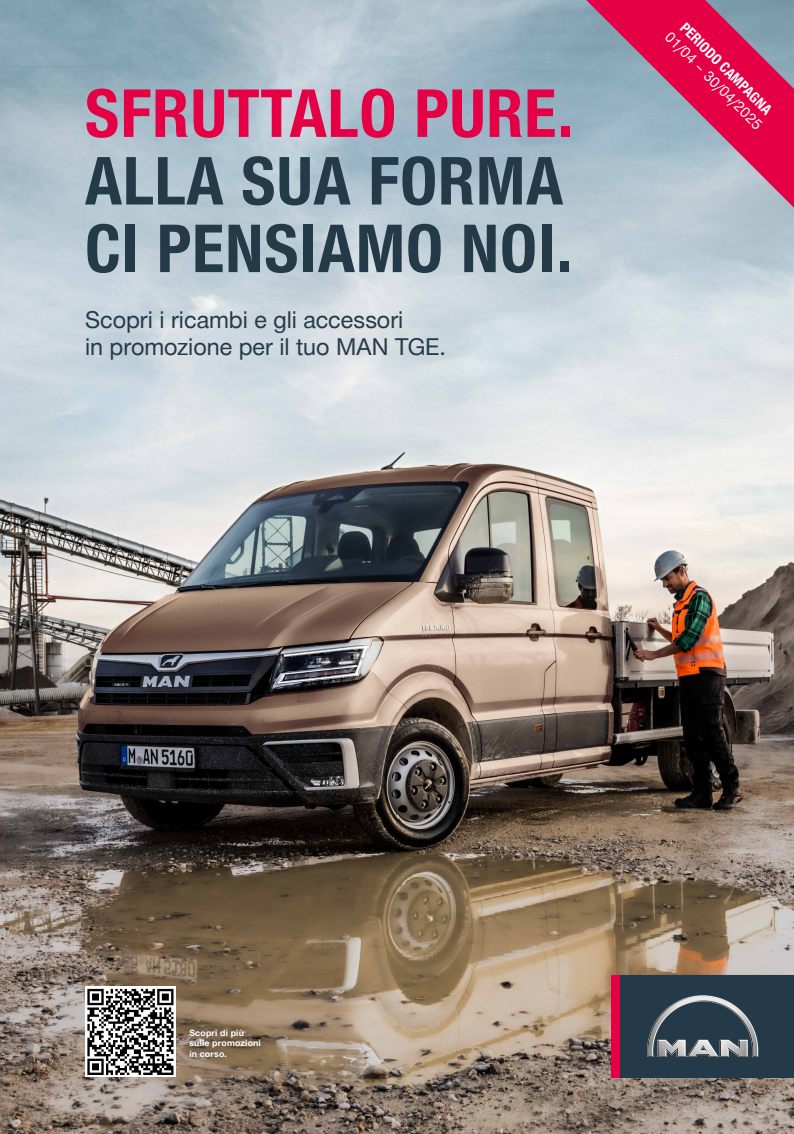
<style>
.page{position:relative;width:794px;height:1134px;background:#fff}
.page>*{position:absolute;margin:0;border:0;box-sizing:border-box;transform-origin:0 0}
.t1{font:700 66.4px/67.6px "Man Global Condensed";letter-spacing:.015em;color:#253a49}
.t2{font:700 66.4px "Man Global Condensed";letter-spacing:.015em;color:#e50046}
.t3{font:23.24px/27.2px "Man Global";color:#253a49}
.t4{font:14.4px "Man Global";color:#fff}
.t5{font:700 14.4px "Man Global Condensed";color:#fff}
.t6{font:700 8.8px/10.4px "Man Global";letter-spacing:.02em;color:#fff}
</style>
<div class="page">
<img style="left:0;top:0;width:794px;height:1134px">
<div style="left:611px;top:975px;width:8px;height:102px;background:#e50046"></div>
<svg style="left:619px;top:975px;width:175px;height:102px;background:#384957"></svg>
<svg style="left:586px;top:0;width:208px;height:208px;background:#ba6c90"></svg>
<svg style="left:85px;top:986px;width:91px;height:91px"></svg>
<svg style="left:87px;top:989px;width:86px;height:86px"></svg>
<h1 class="t2" style="left:85px;top:75px;width:490px">SFRUTTALO PURE.</h1>
<h1 class="t1" style="left:85px;top:148px;width:488px">ALLA SUA FORMA<br>CI PENSIAMO NOI.</h1>
<p class="t3" style="left:85px;top:306px;width:362px">Scopri i ricambi e gli accessori<br>in promozione per il tuo MAN TGE.</p>
<p class="t5" style="left:688px;top:19px;width:124px;rotate:45deg">PERIODO CAMPAGNA</p>
<p class="t4" style="left:673px;top:29px;width:132px;rotate:45deg">01/04 – 30/04/2025</p>
<p class="t6" style="left:189px;top:1028px;width:73px">Scopri di più sulle promozioni in corso.</p>
</div>
